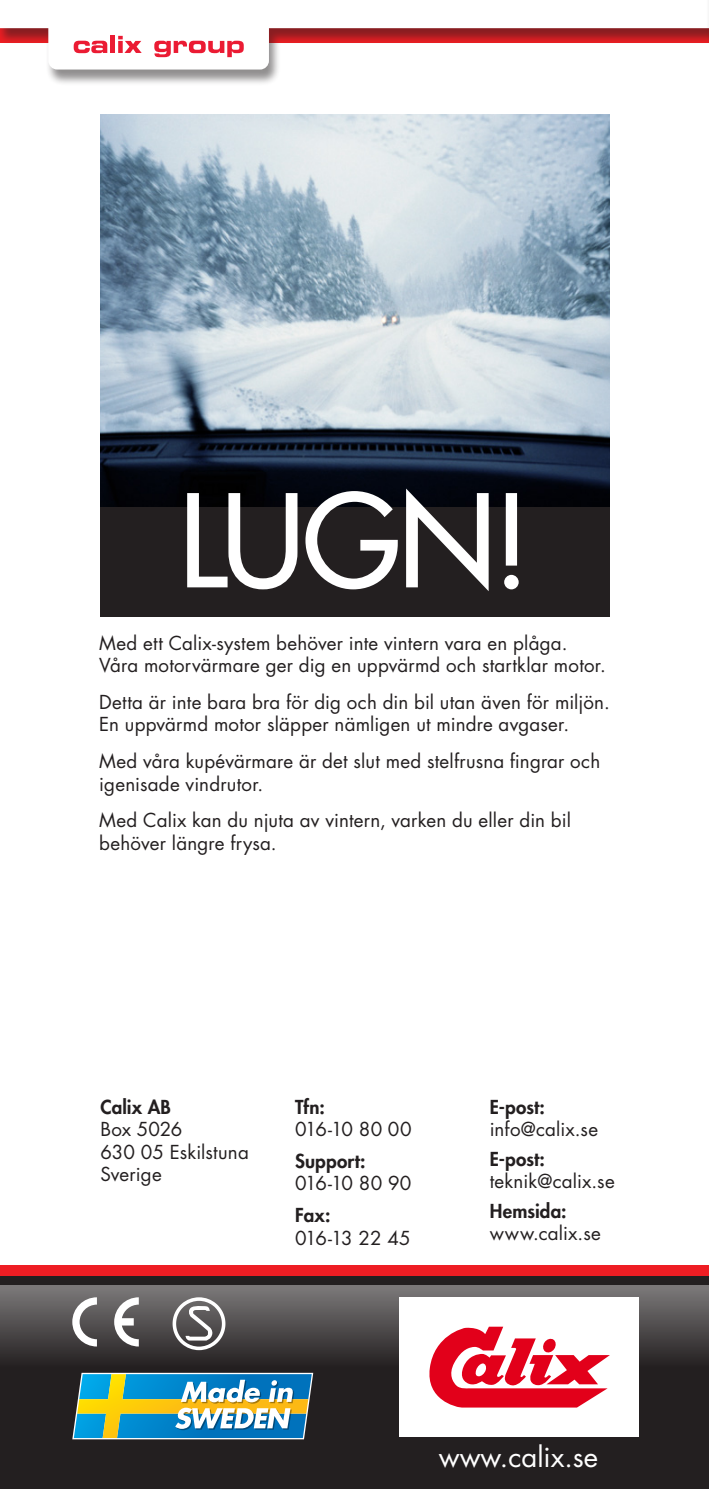
<style>
.page{position:relative;width:709px;height:1489px;background:#fff}
.page>*{position:absolute;margin:0;border:0;box-sizing:border-box;transform-origin:0 0}
.t1{font:125px "Futura";color:#fff}
.t2{font:27.5px "Futura";color:#fff}
.Calix_Brödtext_2010{font:18.75px/22.5px "Futura";letter-spacing:.01em;color:#231f20}
.s1{font-weight:800}
</style>
<div class="page">
<div style="left:0;top:1264px;width:709px;height:224px;background:#ee1d23"></div>
<div style="left:0;top:1276px;width:709px;height:212px;background:#231f20"></div>
<svg style="left:0;top:1285px;width:709px;height:155px"></svg>
<div style="left:399px;top:1297px;width:239px;height:139px;background:#fff"></div>
<svg style="left:429px;top:1326px;width:181px;height:81px"></svg>
<div style="left:0;top:0;width:709px;height:86px;background:#231f20;opacity:.5"></div>
<svg style="left:0;top:0;width:706px;height:69px"></svg>
<svg style="left:74px;top:41px;width:33px;height:12px"></svg>
<div style="left:110px;top:36px;width:5px;height:17px;background:#eb1b33"></div>
<svg style="left:118px;top:36px;width:24px;height:17px"></svg>
<svg style="left:154px;top:41px;width:90px;height:16px"></svg>
<svg style="left:114px;top:1297px;width:25px;height:49px"></svg>
<svg style="left:72px;top:1297px;width:25px;height:49px"></svg>
<svg style="left:173px;top:1297px;width:52px;height:52px;background:#898687"></svg>
<svg style="left:72px;top:1372px;width:241px;height:67px;background:#6aa3a1"></svg>
<div style="left:100px;top:115px;width:509px;height:502px;background:#231f20"></div>
<img style="left:100px;top:115px;width:509px;height:391px">
<hr style="left:706px;top:0;width:3px;height:86px;background:#231f20;opacity:.5">
<svg style="left:708px;top:0;width:1px;height:69px"></svg>
<p class="t1" style="left:178px;top:460px;width:355px">LUGN!</p>
<p class="Calix_Brödtext_2010" style="left:99px;top:631px;width:508px">Med ett Calix-system behöver inte vintern vara en plåga.<br>Våra motorvärmare ger dig en uppvärmd och startklar motor.</p>
<p class="Calix_Brödtext_2010" style="left:99px;top:690px;width:512px">Detta är inte bara bra för dig och din bil utan även för miljön.<br>En uppvärmd motor släpper nämligen ut mindre avgaser.</p>
<p class="Calix_Brödtext_2010" style="left:99px;top:749px;width:502px">Med våra kupévärmare är det slut med stelfrusna fingrar och igenisade vindrutor.</p>
<p class="Calix_Brödtext_2010" style="left:99px;top:808px;width:473px">Med Calix kan du njuta av vintern, varken du eller din bil behöver längre frysa.</p>
<p class="Calix_Brödtext_2010" style="left:100px;top:1095px;width:150px"><span class="s1">Calix AB<br></span>Box 5026<br>630 05 Eskilstuna<br>Sverige</p>
<p class="Calix_Brödtext_2010" style="left:295px;top:1095px;width:118px"><span class="s1">Tfn:<br></span>016-10 80 00</p>
<p class="Calix_Brödtext_2010" style="left:295px;top:1149px;width:118px"><span class="s1">Support:<br></span>016-10 80 90</p>
<p class="Calix_Brödtext_2010" style="left:295px;top:1203px;width:117px"><span class="s1">Fax:<br></span>016-13 22 45</p>
<p class="Calix_Brödtext_2010" style="left:490px;top:1095px;width:110px"><span class="s1">E-post: </span>info@calix.se</p>
<p class="Calix_Brödtext_2010" style="left:490px;top:1147px;width:126px"><span class="s1">E-post: </span>teknik@calix.se</p>
<p class="Calix_Brödtext_2010" style="left:490px;top:1199px;width:113px"><span class="s1">Hemsida: </span>www.calix.se</p>
<p class="t2" style="left:439px;top:1437px;width:161px">www.calix.se</p>
</div>
